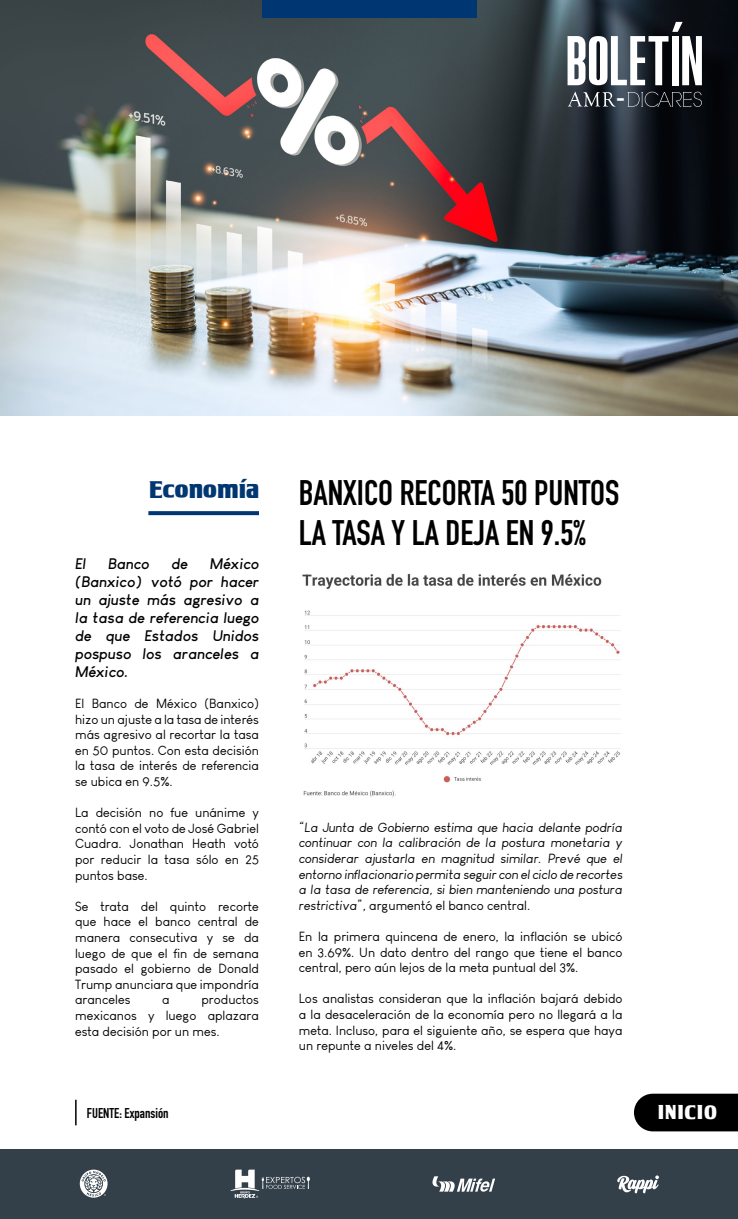
<style>
.page{position:relative;width:738px;height:1219px;background:#fff}
.page>*{position:absolute;margin:0;border:0;box-sizing:border-box;transform-origin:0 0}
.t1{font:55px "Pirrata";color:#fff}
.t2{font:700 35px/40px "DIN Condensed";color:#000}
.t3{font:25px "Tobago Poster";color:#003671}
.t4{font:23.1px "Pirrata";color:#fff}
.t5{font:20px "Tobago Poster";letter-spacing:.05em;color:#fff}
.t6{font:italic 700 15px/18px "Louis George Cafe";letter-spacing:.01em;color:#000;text-align:justify}
.t7{font:700 14px "DIN Condensed";color:#000}
.t8{font:13px/15.6px "Louis George Cafe";color:#000;text-align:justify}
.t9{font:italic 13px/15.6px "Louis George Cafe";color:#000;text-align:justify}
.s1{font-style:normal}
</style>
<div class="page">
<img style="left:0;top:0;width:737px;height:415px">
<div style="left:0;top:1149px;width:737px;height:70px;background:#33404a"></div>
<svg style="left:80px;top:1170px;width:27px;height:28px"></svg>
<svg style="left:617px;top:1175px;width:41px;height:18px"></svg>
<svg style="left:230px;top:1170px;width:79px;height:28px"></svg>
<svg style="left:432px;top:1176px;width:62px;height:16px"></svg>
<div style="left:261px;top:0;width:215px;height:17px;background:#003671"></div>
<svg style="left:148px;top:511px;width:111px;height:4px"></svg>
<svg style="left:567px;top:92px;width:48px;height:15px"></svg>
<svg style="left:627px;top:92px;width:74px;height:15px"></svg>
<img style="left:302px;top:573px;width:318px;height:224px">
<hr style="left:75px;top:1100px;width:2px;height:25px;background:#000">
<div style="left:634px;top:1094px;width:103px;height:37px;background:#000"></div>
<hr style="left:737px;top:1149px;width:1px;height:70px;background:#33404a">
<svg style="left:671px;top:22px;width:11px;height:10px"></svg>
<h1 class="t1" style="left:565px;top:32px;width:139px">BOLETIN</h1>
<h3 class="t4" style="left:616px;top:86px;width:10px">-</h3>
<h3 class="t3" style="left:148px;top:474px;width:112px">Economía</h3>
<p class="t6" style="left:75px;top:554px;width:185px;text-indent:135px">México (Banxico) votó por hacer un ajuste más agresivo a la tasa de referencia luego de que Estados Unidos pospuso los aranceles a México.</p>
<p class="t8" style="left:75px;top:696px;width:185px">El Banco de México (Banxico) hizo un ajuste a la tasa de interés más agresivo al recortar la tasa en 50 puntos. Con esta decisión la tasa de interés de referencia se ubica en 9.5%.</p>
<p class="t8" style="left:75px;top:805px;width:185px">La decisión no fue unánime y contó con el voto de José Gabriel Cuadra. Jonathan Heath votó por reducir la tasa sólo en 25 puntos base.</p>
<p class="t8" style="left:75px;top:898px;width:185px">Se trata del quinto recorte que hace el banco central de manera consecutiva y se da luego de que el fin de semana pasado el gobierno de Donald Trump anunciara que impondría aranceles</p>
<p class="t6" style="left:75px;top:554px;width:12px">El</p>
<p class="t6" style="left:108px;top:554px;width:43px">Banco</p>
<p class="t6" style="left:171px;top:554px;width:18px">de</p>
<p class="t8" style="left:75px;top:992px;width:185px;text-indent:126px">productos mexicanos y luego aplazara esta decisión por un mes.</p>
<p class="t8" style="left:162px;top:992px;width:9px">a</p>
<h2 class="t2" style="left:298px;top:473px;width:322px">BANXICO RECORTA 50 PUNTOS<br>LA TASA Y LA DEJA EN 9.5%</h2>
<p class="t9" style="left:298px;top:819px;width:325px">“La Junta de Gobierno estima que hacia delante podría continuar con la calibración de la postura monetaria y considerar ajustarla en magnitud similar. Prevé que el entorno inflacionario permita seguir con el ciclo de recortes a la tasa de referencia, si bien manteniendo una postura restrictiva”, <span class="s1">argumentó el banco central.</span></p>
<p class="t8" style="left:298px;top:929px;width:325px">En la primera quincena de enero, la inflación se ubicó en 3.69%. Un dato dentro del rango que tiene el banco central, pero aún lejos de la meta puntual del 3%.</p>
<p class="t8" style="left:298px;top:991px;width:325px">Los analistas consideran que la inflación bajará debido a la desaceleración de la economía pero no llegará a la meta. Incluso, para el siguiente año, se espera que haya un repunte a niveles del 4%.</p>
<p class="t7" style="left:87px;top:1104px;width:83px">FUENTE: Expansión</p>
<h3 class="t5" style="left:656px;top:1100px;width:60px">INICIO</h3>
</div>
